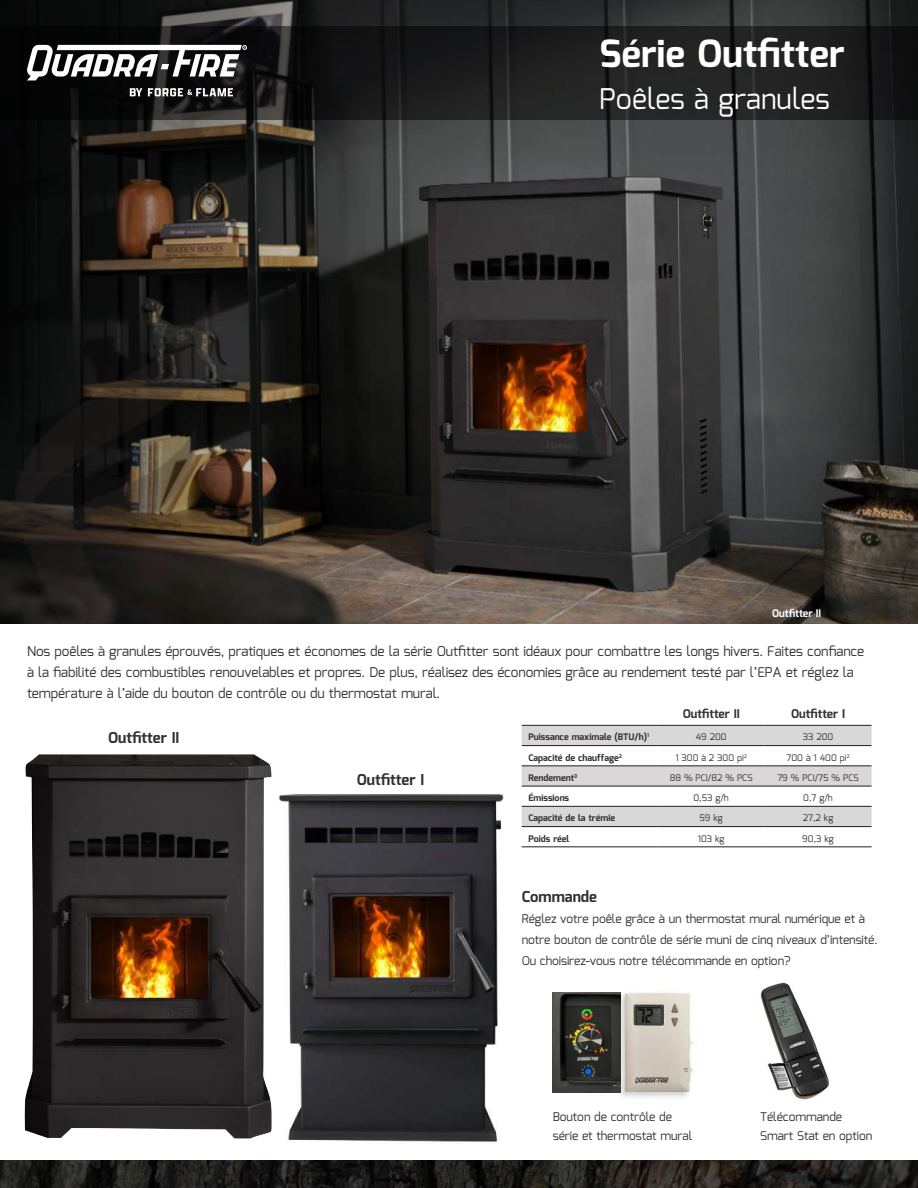
<style>
.page{position:relative;width:918px;height:1188px;background:#fff}
.page>*{position:absolute;margin:0;border:0;box-sizing:border-box;transform-origin:0 0}
.t1{font:700 37.5px "Mina";color:#fff}
.t2{font:28.5px "Mina";color:#fff}
.t3{font:700 15px "Mina";color:#343031}
.t4{font:13.5px/21px "Mina";letter-spacing:-.01em;color:#343031}
.t5{font:12px/21px "Mina";letter-spacing:-.01em;color:#343031}
.t6{font:700 12px "Mina";color:#343031}
.t7{font:700 10.5px "Mina";letter-spacing:-.01em;color:#fff}
.t8{font:9px "Mina";color:#343031}
.t9{font:700 9px "Mina";color:#343031}
</style>
<div class="page">
<img style="left:613px;top:992px;width:80px;height:106px">
<img style="left:279px;top:794px;width:243px;height:348px">
<img style="left:372px;top:0;width:546px;height:624px">
<img style="left:0;top:0;width:372px;height:624px">
<img style="left:0;top:1160px;width:918px;height:28px">
<svg style="left:522px;top:726px;width:350px;height:100px"></svg>
<hr style="left:522px;top:725px;width:136px;height:1px;background:#221f1f">
<hr style="left:658px;top:725px;width:107px;height:1px;background:#221f1f">
<hr style="left:765px;top:725px;width:107px;height:1px;background:#221f1f">
<hr style="left:522px;top:745px;width:136px;height:1px;background:#221f1f">
<hr style="left:658px;top:745px;width:107px;height:1px;background:#221f1f">
<hr style="left:765px;top:745px;width:107px;height:1px;background:#221f1f">
<hr style="left:522px;top:806px;width:136px;height:1px;background:#221f1f">
<hr style="left:658px;top:806px;width:107px;height:1px;background:#221f1f">
<hr style="left:765px;top:806px;width:107px;height:1px;background:#221f1f">
<hr style="left:522px;top:826px;width:136px;height:1px;background:#221f1f">
<hr style="left:658px;top:826px;width:107px;height:1px;background:#221f1f">
<hr style="left:765px;top:826px;width:107px;height:1px;background:#221f1f">
<hr style="left:522px;top:847px;width:136px;height:1px;background:#221f1f">
<hr style="left:658px;top:847px;width:107px;height:1px;background:#221f1f">
<hr style="left:765px;top:847px;width:107px;height:1px;background:#221f1f">
<hr style="left:522px;top:766px;width:136px;height:1px;background:#221f1f">
<hr style="left:658px;top:766px;width:107px;height:1px;background:#221f1f">
<hr style="left:765px;top:766px;width:107px;height:1px;background:#221f1f">
<hr style="left:522px;top:786px;width:136px;height:1px;background:#221f1f">
<hr style="left:658px;top:786px;width:107px;height:1px;background:#221f1f">
<hr style="left:765px;top:786px;width:107px;height:1px;background:#221f1f">
<svg style="left:0;top:26px;width:918px;height:94px;background:#191919"></svg>
<svg style="left:27px;top:45px;width:220px;height:35px"></svg>
<svg style="left:148px;top:88px;width:85px;height:8px"></svg>
<svg style="left:130px;top:88px;width:12px;height:8px"></svg>
<img style="left:15px;top:287px;width:206px;height:337px">
<img style="left:24px;top:754px;width:248px;height:384px">
<img style="left:760px;top:982px;width:70px;height:118px">
<img style="left:553px;top:993px;width:67px;height:99px">
<h1 class="t1" style="left:599px;top:32px;width:247px">Série Outfitter</h1>
<h2 class="t2" style="left:599px;top:87px;width:232px">Poêles à granules</h2>
<p class="t7" style="left:772px;top:607px;width:50px">Outfitter II</p>
<p class="t4" style="left:27px;top:642px;width:839px">Nos poêles à granules éprouvés, pratiques et économes de la série Outfitter sont idéaux pour combattre les longs hivers. Faites confiance à la fiabilité des combustibles renouvelables et propres. De plus, réalisez des économies grâce au rendement testé par l’EPA et réglez la température à l’aide du bouton de contrôle ou du thermostat mural.</p>
<p class="t3" style="left:108px;top:729px;width:73px">Outfitter II</p>
<p class="t3" style="left:357px;top:771px;width:69px">Outfitter I</p>
<p class="t6" style="left:683px;top:707px;width:58px">Outfitter II</p>
<p class="t6" style="left:791px;top:707px;width:56px">Outfitter I</p>
<p class="t9" style="left:528px;top:732px;width:122px">Puissance maximale (BTU/h)<sup>1</sup></p>
<p class="t8" style="left:696px;top:733px;width:32px">49 200</p>
<p class="t8" style="left:803px;top:733px;width:32px">33 200</p>
<p class="t9" style="left:528px;top:752px;width:95px">Capacité de chauffage<sup>2</sup></p>
<p class="t8" style="left:675px;top:753px;width:73px">1 300 à 2 300 pi<sup>2</sup></p>
<p class="t8" style="left:787px;top:753px;width:65px">700 à 1 400 pi<sup>2</sup></p>
<p class="t9" style="left:528px;top:772px;width:50px">Rendement<sup>3</sup></p>
<p class="t8" style="left:670px;top:774px;width:85px">88 % PCI/82 % PCS</p>
<p class="t8" style="left:777px;top:774px;width:83px">79 % PCI/75 % PCS</p>
<p class="t9" style="left:528px;top:793px;width:42px">Émissions</p>
<p class="t8" style="left:693px;top:794px;width:37px">0,53 g/h</p>
<p class="t8" style="left:803px;top:794px;width:31px">0,7 g/h</p>
<p class="t9" style="left:528px;top:813px;width:88px">Capacité de la trémie</p>
<p class="t8" style="left:699px;top:814px;width:25px">59 kg</p>
<p class="t8" style="left:803px;top:814px;width:32px">27,2 kg</p>
<p class="t9" style="left:528px;top:833px;width:43px">Poids réel</p>
<p class="t8" style="left:698px;top:834px;width:28px">103 kg</p>
<p class="t8" style="left:802px;top:834px;width:33px">90,3 kg</p>
<p class="t3" style="left:522px;top:888px;width:77px">Commande</p>
<p class="t5" style="left:522px;top:909px;width:358px">Réglez votre poêle grâce à un thermostat mural numérique et à notre bouton de contrôle de série muni de cinq niveaux d’intensité.<br>Ou choisirez-vous notre télécommande en option?</p>
<p class="t5" style="left:553px;top:1108px;width:141px;line-height:19.5px">Bouton de contrôle de série et thermostat mural</p>
<p class="t5" style="left:760px;top:1108px;width:113px;line-height:19.5px">Télécommande<br>Smart Stat en option</p>
</div>
